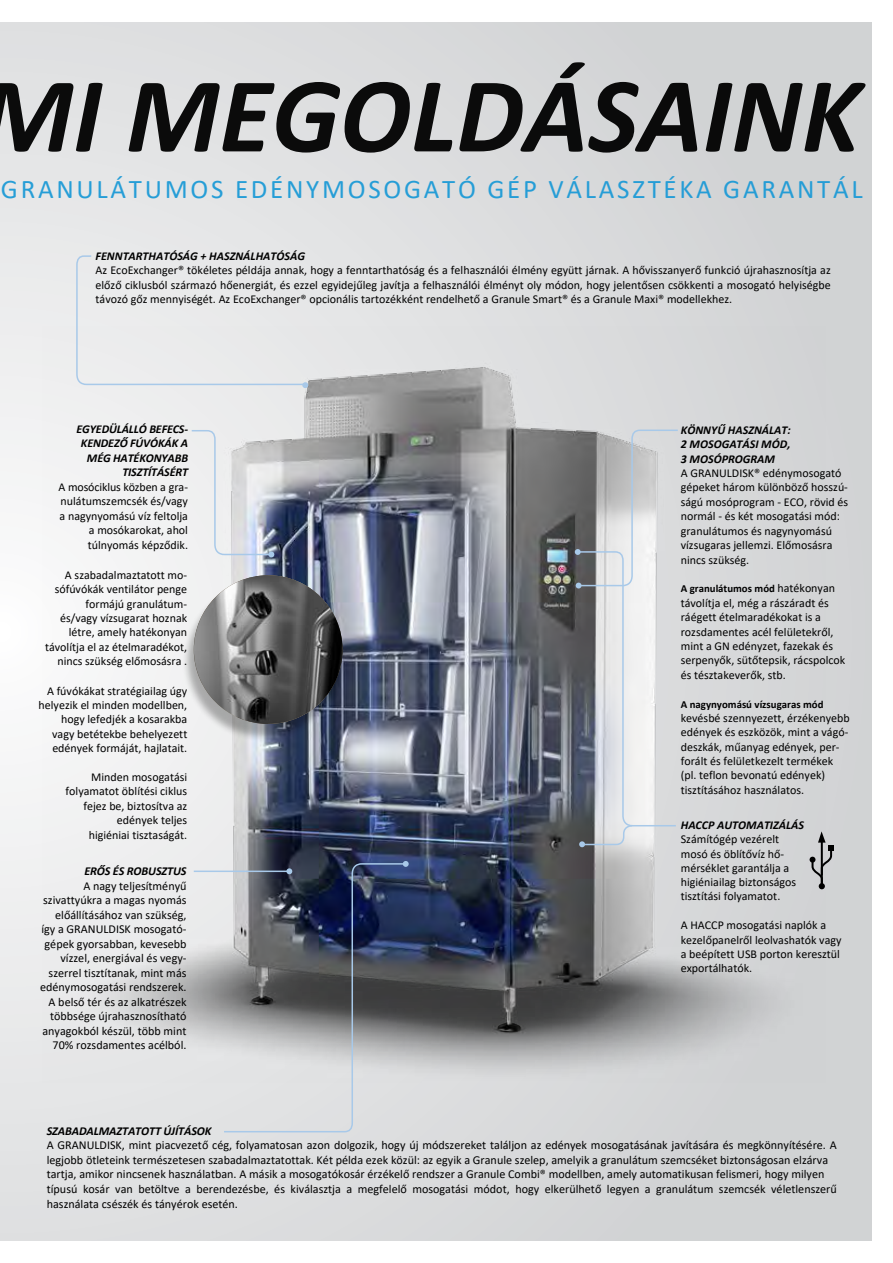
<style>
.page{position:relative;width:893px;height:1263px;background:#fff}
.page>*{position:absolute;margin:0;border:0;box-sizing:border-box;transform-origin:0 0}
.t1{font:italic 700 108px "Calibri";color:#000}
.t2{font:27px "Calibri";letter-spacing:.1em;color:#1c9ad6}
.t3{font:12.15px/14.5px "Calibri";color:#000}
.t4{font:italic 700 12.15px "Calibri";letter-spacing:-.01em;color:#000}
.t5{font:12px/14.4px "Calibri";color:#000}
.t6{font:italic 700 12px/14.5px "Calibri";color:#000;text-align:right}
.t7{font:700 10.8px "Calibri";color:#000}
.s1{font-weight:400;font-size:12px}
.s2{font-size:12px}
</style>
<div class="page">
<div style="left:0;top:22px;width:872px;height:1219px;background:linear-gradient(to right,#e8e8e9,#cfd1d2)"></div>
<img style="left:43px;top:326px;width:782px;height:757px">
<div style="left:182px;top:580px;width:163px;height:163px;background:#000;opacity:.3"></div>
<img style="left:277px;top:575px;width:65px;height:149px">
<img style="left:194px;top:575px;width:149px;height:149px;border-radius:74px">
<svg style="left:809px;top:831px;width:25px;height:58px"></svg>
<hr style="left:194px;top:870px;width:95px;height:2px;background:#a8c9e9">
<svg style="left:575px;top:429px;width:104px;height:418px"></svg>
<svg style="left:190px;top:429px;width:84px;height:128px"></svg>
<svg style="left:223px;top:862px;width:182px;height:271px;background:#868a92"></svg>
<svg style="left:403px;top:861px;width:6px;height:6px"></svg>
<div style="left:75px;top:255px;width:233px;height:133px;background:#e9eaeb"></div>
<h1 class="t1" style="left:-20px;top:39px;width:882px">MI MEGOLDÁSAINK</h1>
<h2 class="t2" style="left:1px;top:170px;width:863px">GRANULÁTUMOS EDÉNYMOSOGATÓ GÉP VÁLASZTÉKA GARANTÁL</h2>
<p class="t6" style="left:96px;top:248px;width:211px">FENNTARTHATÓSÁG + HASZNÁLHATÓSÁG</p>
<p class="t5" style="left:96px;top:263px;width:737px;text-align:justify">Az EcoExchanger® tökéletes példája annak, hogy a fenntarthatóság és a felhasználói élmény együtt járnak. A hővisszanyerő funkció újrahasznosítja az előző ciklusból származó hőenergiát, és ezzel egyidejűleg javítja a felhasználói élményt oly módon, hogy jelentősen csökkenti a mosogató helyiségbe távozó gőz mennyiségét. Az EcoExchanger® opcionális tartozékként rendelhető a Granule Smart® és a Granule Maxi® modellekhez.</p>
<p class="t6" style="left:77px;top:421px;width:113px">EGYEDÜLÁLLÓ BEFECS-<br>KENDEZŐ FÚVÓKÁK A<br>MÉG HATÉKONYABB<br>TISZTÍTÁSÉRT</p>
<p class="t5" style="left:59px;top:479px;width:131px;text-align:right">A mosóciklus közben a gra&shy;nulátumszemcsék és/vagy a nagynyomású víz feltolja a mosókarokat, ahol túlnyomás képződik.</p>
<p class="t5" style="left:45px;top:567px;width:144px;text-align:right">A szabadalmaztatott mo&shy;sófúvókák ventilátor penge formájú granulátum&shy;és/vagy vízsugarat hoznak létre, amely hatékonyan távolítja el az ételmaradékot, nincs szükség előmosásra .</p>
<p class="t5" style="left:39px;top:683px;width:150px;text-align:right">A fúvókákat stratégiailag úgy helyezik el minden modellben, hogy lefedjék a kosarakba vagy betétekbe behelyezett edények formáját, hajlatait.</p>
<p class="t5" style="left:66px;top:769px;width:123px;text-align:right">Minden mosogatási folyamatot öblítési ciklus fejez be, biztosítva az edények teljes<br>higiéniai tisztaságát.</p>
<p class="t4" style="left:84px;top:862px;width:104px">ERŐS ÉS ROBUSZTUS</p>
<p class="t3" style="left:40px;top:878px;width:148px;text-align:right">A nagy teljesítményű szivattyúkra a magas nyomás előállításához van szükség, így a GRANULDISK mosogató&shy;gépek gyorsabban, kevesebb vízzel, energiával és vegy&shy;szerrel tisztítanak, mint más edénymosogatási rendszerek.<br>A belső tér és az alkatrészek többsége újrahasznosítható anyagokból készül, több mint<br>70% rozsdamentes acélból.</p>
<p class="t6" style="left:681px;top:422px;width:112px;text-align:justify">KÖNNYŰ HASZNÁLAT:<br>2 MOSOGATÁSI MÓD, 3 MOSÓPROGRAM</p>
<p class="t5" style="left:681px;top:465px;width:169px">A GRANULDISK® edénymosogató gépeket három különböző hosszú&shy;ságú mosóprogram - ECO, rövid és normál - és két mosogatási mód: granulátumos és nagynyomású vízsugaras jellemzi. Előmosásra nincs szükség.</p>
<p class="t7" style="left:681px;top:581px;width:156px">A granulátumos mód <span class="s1">hatékonyan</span></p>
<p class="t5" style="left:681px;top:595px;width:166px">távolítja el, még a rászáradt és ráégett ételmaradékokat is a rozsdamentes acél felületekről, mint a GN edényzet, fazekak és serpenyők, sütőtepsik, rácspolcok és tésztakeverők, stb.</p>
<p class="t7" style="left:681px;top:696px;width:144px">A nagynyomású vízsugaras mód</p>
<p class="t5" style="left:681px;top:710px;width:171px">kevésbé szennyezett, érzékenyebb edények és eszközök, mint a vágó&shy;deszkák, műanyag edények, per&shy;forált és felületkezelt termékek (pl. teflon bevonatú edények) tisztításához használatos.</p>
<p class="t6" style="left:681px;top:817px;width:125px">HACCP AUTOMATIZÁLÁS</p>
<p class="t5" style="left:681px;top:832px;width:117px">Számítógép vezérelt mosó és öblítővíz hő&shy;mérséklet garantálja a higiéniailag biztonságos tisztítási folyamatot.</p>
<p class="t5" style="left:681px;top:918px;width:162px">A HACCP mosogatási naplók a kezelőpanelről leolvashatók vagy a beépített USB porton keresztül exportálhatók.</p>
<p class="t4" style="left:47px;top:1122px;width:166px">SZABADALMAZTATOTT ÚJÍTÁSOK</p>
<p class="t3" style="left:47px;top:1138px;width:792px">A GRANULDISK, mint piacvezető cég, folyamatosan azon dolgozik, hogy új módszereket találjon az edények mosogatásának javítására és megkönnyítésére. A legjobb ötleteink természetesen szabadalmaztatottak. Két példa ezek közül: az egyik a Granule szelep, amelyik a granulátum szemcséket biztonságosan elzárva tartja, amikor nincsenek használatban. A másik a mosogatókosár érzékelő rendszer a Granule Combi<span class="s2">®</span> modellben, amely automatikusan felismeri, hogy milyen típusú kosár van betöltve a berendezésbe, és kiválasztja a megfelelő mosogatási módot, hogy elkerülhető legyen a granulátum szemcsék véletlenszerű használata csészék és tányérok esetén.</p>
</div>
